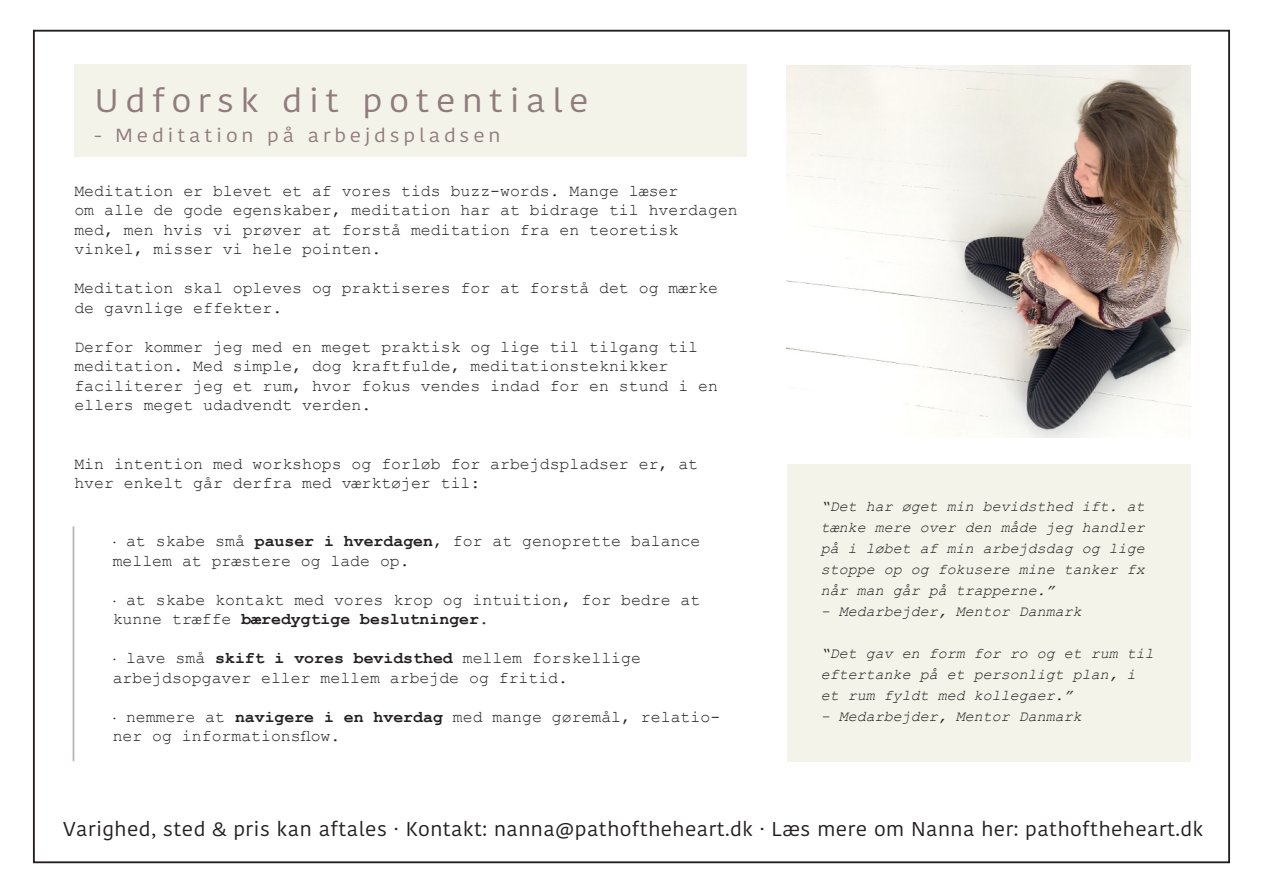
<style>
.page{position:relative;width:1263px;height:893px;background:#fff}
.page>*{position:absolute;margin:0;border:0;box-sizing:border-box;transform-origin:0 0}
.t1{font:32.4px "Kohinoor Devanagari";letter-spacing:.18em;color:#907c7d;scale:1.11 1}
.t2{font:19.95px "Kohinoor Devanagari";letter-spacing:.02em;color:#231f20;scale:1.05 1}
.t3{font:18.9px "Kohinoor Devanagari";letter-spacing:.18em;color:#907c7d;scale:1.11 1}
.t4{font:16.5px/19.5px "Courier New";color:#231f20}
.t5{font:italic 15px/21px "Courier New";color:#231f20;text-align:justify}
.s1{font-family:"Adobe Devanagari"}
.s2{font-weight:700}
</style>
<div class="page">
<div style="left:787px;top:464px;width:404px;height:297px;background:#f3f3e9"></div>
<div style="left:74px;top:64px;width:673px;height:92px;background:#f3f3e9"></div>
<img style="left:787px;top:66px;width:404px;height:372px">
<hr style="left:73px;top:526px;width:1px;height:235px;background:#3b111f">
<p class="t1" style="left:95px;top:82px;width:447px">Udforsk dit potentiale</p>
<p class="t3" style="left:95px;top:125px;width:367px">- Meditation på arbejdspladsen</p>
<p class="t4" style="left:74px;top:180px;width:605px">Meditation er blevet et af vores tids buzz-words. Mange læser</p>
<p class="t4" style="left:74px;top:200px;width:665px">om alle de gode egenskaber, meditation har at bidrage til hverdagen med, men hvis vi prøver at forstå meditation fra en teoretisk</p>
<p class="t4" style="left:74px;top:239px;width:308px">vinkel, misser vi hele pointen.</p>
<p class="t4" style="left:74px;top:278px;width:645px">Meditation skal opleves og praktiseres for at forstå det og mærke de gavnlige effekter.</p>
<p class="t4" style="left:74px;top:336px;width:625px">Derfor kommer jeg med en meget praktisk og lige til tilgang til</p>
<p class="t4" style="left:74px;top:356px;width:596px">meditation. Med simple, dog kraftfulde, meditationsteknikker</p>
<p class="t4" style="left:74px;top:375px;width:645px">faciliterer jeg et rum, hvor fokus vendes indad for en stund i en ellers meget udadvendt verden.</p>
<p class="t4" style="left:74px;top:453px;width:625px">Min intention med workshops og forløb for arbejdspladser er, at hver enkelt går derfra med værktøjer til:</p>
<p class="t4" style="left:113px;top:531px;width:589px"><span class="s1">∙</span> at skabe små <span class="s2">pauser i hverdagen</span>, for at genoprette balance mellem at præstere og lade op.</p>
<p class="t4" style="left:113px;top:589px;width:589px"><span class="s1">∙</span> at skabe kontakt med vores krop og intuition, for bedre at kunne træffe <span class="s2">bæredygtige beslutninger</span>.</p>
<p class="t4" style="left:113px;top:648px;width:530px"><span class="s1">∙</span> lave små <span class="s2">skift i vores bevidsthed</span> mellem forskellige</p>
<p class="t4" style="left:113px;top:667px;width:457px">arbejdsopgaver eller mellem arbejde og fritid.</p>
<p class="t4" style="left:113px;top:706px;width:609px"><span class="s1">∙</span> nemmere at <span class="s2">navigere i en hverdag</span> med mange gøremål, relatio&shy;ner og informationsflow.</p>
<p class="t5" style="left:821px;top:495px;width:326px">“Det har øget min bevidsthed ift. at tænke mere over den måde jeg handler på i løbet af min arbejdsdag og lige stoppe op og fokusere mine tanker fx når man går på trapperne.”</p>
<p class="t5" style="left:821px;top:600px;width:263px">- Medarbejder, Mentor Danmark</p>
<p class="t5" style="left:821px;top:642px;width:335px;text-align:left">“Det gav en form for ro og et rum til eftertanke på et personligt plan, i et rum fyldt med kollegaer.”</p>
<p class="t5" style="left:821px;top:705px;width:263px">- Medarbejder, Mentor Danmark</p>
<p class="t2" style="left:63px;top:817px;width:1087px">Varighed, sted &amp; pris kan aftales ∙ Kontakt: nanna@pathoftheheart.dk ∙ Læs mere om Nanna her: pathoftheheart.dk</p>
</div>
